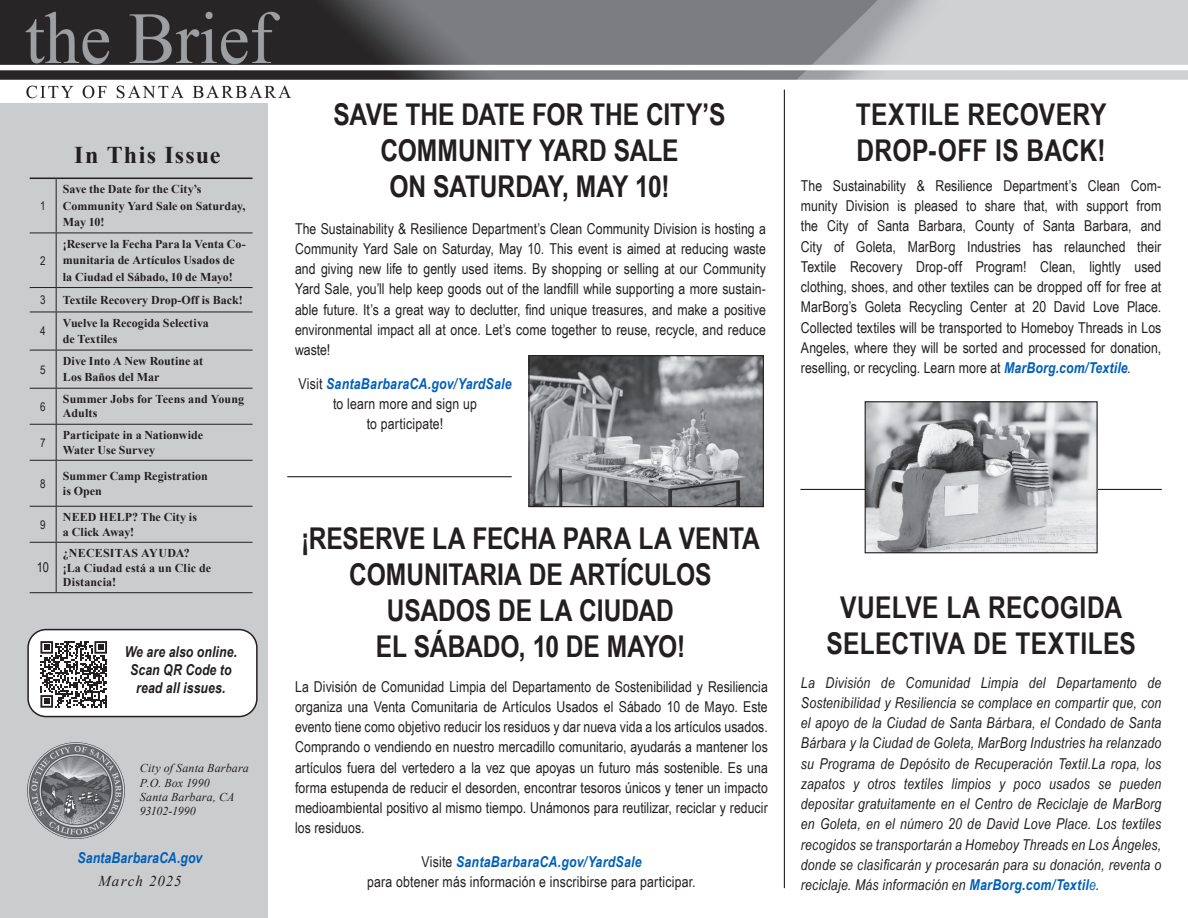
<style>
.page{position:relative;width:1188px;height:918px;background:#fff}
.page>*{position:absolute;margin:0;border:0;box-sizing:border-box;transform-origin:0 0}
.article_headline{font:700 30px/36px "Arial Narrow";color:#231f20;text-align:center}
.t1{font:700 24px "Times New Roman";letter-spacing:.05em;color:#231f20}
.article_text{font:15px/20.2px "Arial Narrow";letter-spacing:.005em;color:#231f20;text-align:justify}
.article_text-2{font:italic 15px/20.2px "Arial Narrow";letter-spacing:.015em;color:#231f20;text-align:justify}
.furlough_closure_dates{font:italic 700 15px/18px "Arial Narrow";letter-spacing:.005em;color:#231f20;text-align:center}
.furlough_closure_dates-2{font:italic 700 15px "Arial Narrow";letter-spacing:.01em;color:#005fb9}
.furlough_closure_dates-3{font:italic 15px "Times New Roman";letter-spacing:.07em;color:#231f20}
.t2{font:13.5px "Arial Narrow";color:#231f20}
.t3{font:700 12px/16.5px "Times New Roman";color:#231f20}
.t4{font:italic 12px "Times New Roman";letter-spacing:.01em;color:#231f20}
.t5{font:italic 12px "Times New Roman";letter-spacing:-.025em;color:#231f20}
.t6{font:12px "Arial Narrow";color:#231f20}
.s1{font-weight:700;font-style:italic;color:#005fb9}
.s2{font-style:italic}
.s3{font-weight:700;color:#005fb9}
.s4{color:#005fb9}
</style>
<div class="page">
<div style="left:0;top:91px;width:267px;height:827px;background:#cbccce"></div>
<img style="left:27px;top:742px;width:98px;height:97px">
<img style="left:0;top:0;width:1188px;height:102px">
<hr style="left:800px;top:489px;width:362px;height:1px;background:#231f20">
<svg style="left:30px;top:233px;width:26px;height:1px"></svg>
<hr style="left:56px;top:233px;width:1px;height:54px;background:#231f20">
<hr style="left:56px;top:312px;width:1px;height:38px;background:#231f20">
<svg style="left:30px;top:350px;width:26px;height:1px"></svg>
<hr style="left:56px;top:350px;width:197px;height:1px;background:#231f20">
<hr style="left:56px;top:350px;width:1px;height:38px;background:#231f20">
<svg style="left:30px;top:388px;width:26px;height:1px"></svg>
<hr style="left:56px;top:388px;width:197px;height:1px;background:#231f20">
<hr style="left:56px;top:389px;width:1px;height:35px;background:#231f20">
<svg style="left:30px;top:424px;width:26px;height:1px"></svg>
<hr style="left:56px;top:424px;width:197px;height:1px;background:#231f20">
<hr style="left:56px;top:425px;width:1px;height:35px;background:#231f20">
<svg style="left:30px;top:460px;width:26px;height:1px"></svg>
<hr style="left:56px;top:460px;width:197px;height:1px;background:#231f20">
<hr style="left:56px;top:461px;width:1px;height:45px;background:#231f20">
<svg style="left:30px;top:506px;width:26px;height:1px"></svg>
<hr style="left:56px;top:506px;width:197px;height:1px;background:#231f20">
<hr style="left:56px;top:507px;width:1px;height:35px;background:#231f20">
<svg style="left:30px;top:542px;width:26px;height:1px"></svg>
<hr style="left:56px;top:542px;width:197px;height:1px;background:#231f20">
<hr style="left:56px;top:543px;width:1px;height:49px;background:#231f20">
<svg style="left:30px;top:592px;width:26px;height:1px"></svg>
<hr style="left:56px;top:592px;width:197px;height:1px;background:#231f20">
<svg style="left:30px;top:178px;width:26px;height:1px"></svg>
<hr style="left:56px;top:178px;width:197px;height:1px;background:#231f20">
<hr style="left:56px;top:179px;width:1px;height:54px;background:#231f20">
<hr style="left:56px;top:233px;width:197px;height:1px;background:#231f20">
<hr style="left:56px;top:287px;width:197px;height:1px;background:#231f20">
<svg style="left:30px;top:287px;width:27px;height:26px"></svg>
<hr style="left:56px;top:312px;width:197px;height:1px;background:#231f20">
<div style="left:28px;top:630px;width:229px;height:87px;background:#fff;border-radius:18px"></div>
<div style="left:27px;top:629px;width:231px;height:88px;border:2px solid #231f20;border-radius:18px"></div>
<svg style="left:40px;top:641px;width:67px;height:67px"></svg>
<hr style="left:784px;top:90px;width:1px;height:798px;background:#231f20">
<img style="left:530px;top:357px;width:232px;height:148px">
<div style="left:528px;top:355px;width:236px;height:152px;border:1px solid #231f20"></div>
<img style="left:867px;top:403px;width:229px;height:148px">
<div style="left:865px;top:401px;width:233px;height:152px;border:1px solid #231f20"></div>
<hr style="left:287px;top:476px;width:225px;height:1px;background:#231f20">
<p class="t6" style="left:40px;top:197px;width:7px">1</p>
<p class="t6" style="left:40px;top:252px;width:7px">2</p>
<p class="t1" style="left:74px;top:139px;width:148px">In This Issue</p>
<p class="t3" style="left:63px;top:181px;width:184px">Save the Date for the City’s<br>Community Yard Sale on Saturday,<br>May 10!</p>
<p class="t3" style="left:63px;top:235px;width:184px">¡Reserve la Fecha Para la Venta Co&shy;munitaria de Artículos Usados de la Ciudad el Sábado, 10 de Mayo!</p>
<p class="t6" style="left:40px;top:291px;width:7px">3</p>
<p class="t3" style="left:63px;top:291px;width:181px">Textile Recovery Drop-Off is Back!</p>
<p class="t6" style="left:40px;top:322px;width:7px">4</p>
<p class="t3" style="left:63px;top:314px;width:147px">Vuelve la Recogida Selectiva de Textiles</p>
<p class="t6" style="left:40px;top:360px;width:7px">5</p>
<p class="t3" style="left:63px;top:352px;width:142px">Dive Into A New Routine at<br>Los Baños del Mar</p>
<p class="t6" style="left:40px;top:398px;width:7px">6</p>
<p class="t3" style="left:63px;top:392px;width:183px;line-height:14.4px">Summer Jobs for Teens and Young<br>Adults</p>
<p class="t6" style="left:40px;top:434px;width:7px">7</p>
<p class="t3" style="left:63px;top:428px;width:142px;line-height:14.4px">Participate in a Nationwide<br>Water Use Survey</p>
<p class="t6" style="left:40px;top:475px;width:7px">8</p>
<p class="t3" style="left:63px;top:469px;width:146px;line-height:14.4px">Summer Camp Registration is Open</p>
<p class="t6" style="left:40px;top:516px;width:7px">9</p>
<p class="t3" style="left:63px;top:510px;width:136px;line-height:14.4px">NEED HELP? The City is a Click Away!</p>
<p class="t2" style="left:37px;top:558px;width:14px">10</p>
<p class="t3" style="left:63px;top:546px;width:150px;line-height:14.4px">¿NECESITAS AYUDA?<br>¡La Ciudad está a un Clic de<br>Distancia!</p>
<p class="furlough_closure_dates" style="left:125px;top:642px;width:114px">We are also online.</p>
<p class="furlough_closure_dates" style="left:130px;top:660px;width:103px">Scan QR Code to read all issues.</p>
<p class="t4" style="left:140px;top:760px;width:111px">City of Santa Barbara</p>
<p class="t4" style="left:140px;top:774px;width:72px">P.O. Box 1990</p>
<p class="t4" style="left:140px;top:789px;width:96px">Santa Barbara, CA</p>
<p class="t5" style="left:140px;top:803px;width:58px">93102-1990</p>
<p class="furlough_closure_dates-2" style="left:77px;top:846px;width:126px">SantaBarbaraCA.gov</p>
<p class="furlough_closure_dates-3" style="left:98px;top:870px;width:85px">March 2025</p>
<p class="article_headline" style="left:333px;top:95px;width:394px">SAVE THE DATE FOR THE CITY’S<br>COMMUNITY YARD SALE<br>ON SATURDAY, MAY 10!</p>
<p class="article_headline" style="left:856px;top:95px;width:252px;text-align:left">TEXTILE RECOVERY<br>DROP-OFF IS BACK!</p>
<p class="article_text" style="left:801px;top:175px;width:362px">The Sustainability &amp; Resilience Department’s Clean Com&shy;munity Division is pleased to share that, with support from the City of Santa Barbara, County of Santa Barbara, and City of Goleta, MarBorg Industries has relaunched their Textile Recovery Drop-off Program! Clean, lightly used clothing, shoes, and other textiles can be dropped off for free at MarBorg’s Goleta Recycling Center at 20 David Love Place.<br>Collected textiles will be transported to Homeboy Threads in Los Angeles, where they will be sorted and processed for donation, reselling, or recycling. Learn more at <span class="s1">MarBorg.com/Textile</span><span class="s2">.</span></p>
<p class="article_text" style="left:295px;top:218px;width:472px">The Sustainability &amp; Resilience Department’s Clean Community Division is hosting a Community Yard Sale on Saturday, May 10. This event is aimed at reducing waste and giving new life to gently used items. By shopping or selling at our Community Yard Sale, you’ll help keep goods out of the landfill while supporting a more sustain&shy;able future. It’s a great way to declutter, find unique treasures, and make a positive environmental impact all at once. Let’s come together to reuse, recycle, and reduce waste!</p>
<p class="article_text" style="left:298px;top:373px;width:215px;text-align:center">Visit <span class="s1">SantaBarbaraCA.gov/YardSale </span>to learn more and sign up<br>to participate!</p>
<p class="article_headline" style="left:301px;top:519px;width:460px">¡RESERVE LA FECHA PARA LA VENTA<br>COMUNITARIA DE ARTÍCULOS<br>USADOS DE LA CIUDAD<br>EL SÁBADO, 10 DE MAYO!</p>
<p class="article_text" style="left:295px;top:676px;width:474px">La División de Comunidad Limpia del Departamento de Sostenibilidad y Resiliencia organiza una Venta Comunitaria de Artículos Usados el Sábado 10 de Mayo. Este evento tiene como objetivo reducir los residuos y dar nueva vida a los artículos usados.<br>Comprando o vendiendo en nuestro mercadillo comunitario, ayudarás a mantener los artículos fuera del vertedero a la vez que apoyas un futuro más sostenible. Es una forma estupenda de reducir el desorden, encontrar tesoros únicos y tener un impacto medioambiental positivo al mismo tiempo. Unámonos para reutilizar, reciclar y reducir los residuos.</p>
<p class="article_text" style="left:367px;top:851px;width:330px;text-align:center">Visite <span class="s1">SantaBarbaraCA.gov/YardSale<br></span>para obtener más información e inscribirse para participar.</p>
<p class="article_headline" style="left:826px;top:588px;width:311px">VUELVE LA RECOGIDA<br>SELECTIVA DE TEXTILES</p>
<p class="article_text-2" style="left:801px;top:672px;width:362px">La División de Comunidad Limpia del Departamento de Sostenibilidad y Resiliencia se complace en compartir que, con el apoyo de la Ciudad de Santa Bárbara, el Condado de Santa Bárbara y la Ciudad de Goleta, MarBorg Industries ha relanzado su Programa de Depósito de Recuperación Textil.La ropa, los zapatos y otros textiles limpios y poco usados se pueden depositar gratuitamente en el Centro de Reciclaje de MarBorg en Goleta, en el número 20 de David Love Place. Los textiles recogidos se transportarán a Homeboy Threads en Los Ángeles, donde se clasificarán y procesarán para su donación, reventa o reciclaje. Más información en <span class="s3">MarBorg.com/Textil</span><span class="s4">e</span>.</p>
</div>
